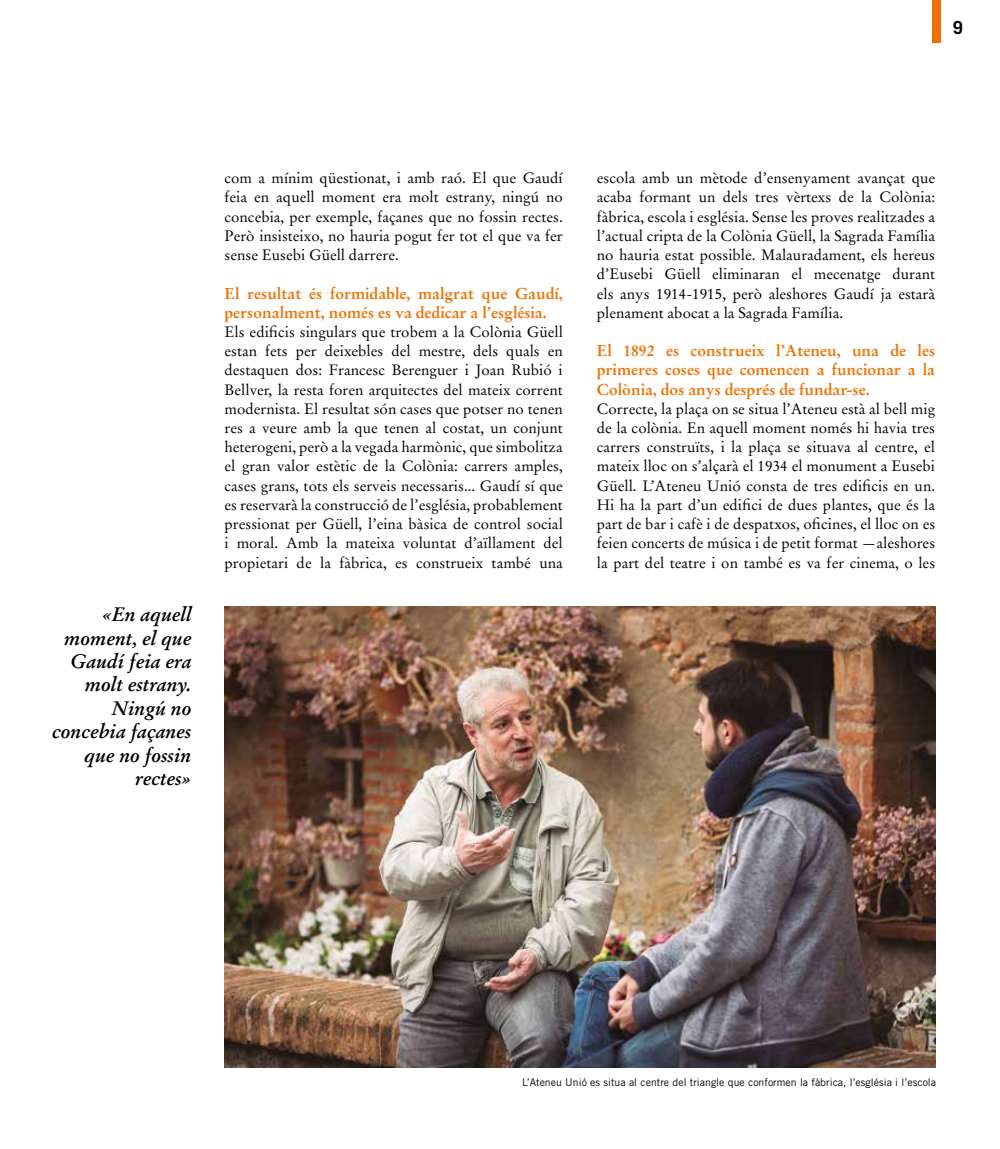
<style>
.page{position:relative;width:1000px;height:1149px;background:#fff}
.page>*{position:absolute;margin:0;border:0;box-sizing:border-box;transform-origin:0 0}
.t1{font:italic 700 19.5px/23.4px "Stempel Garamond LT";color:#000;text-align:right}
.t2{font:700 18px "Trade Gothic LT Std";color:#000}
.t3{font:700 15.75px/19.2px "Stempel Garamond LT";color:#ee7203}
.t4{font:15px/19.2px "Stempel Garamond LT";color:#000;text-align:justify}
.t5{font:10.5px "Trade Gothic LT Std";letter-spacing:.005em;color:#000}
</style>
<div class="page">
<div style="left:931px;top:0;width:9px;height:43px;background:#ee7203"></div>
<img style="left:224px;top:606px;width:710px;height:460px">
<p class="t2" style="left:952px;top:16px;width:12px">9</p>
<h1 class="t1" style="left:52px;top:602px;width:141px">«En aquell moment, el que<br>Gaudí feia era molt estrany.<br>Ningú no concebia façanes que no fossin rectes»</h1>
<p class="t4" style="left:224px;top:168px;width:340px">com a mínim qüestionat, i amb raó. El que Gaudí feia en aquell moment era molt estrany, ningú no concebia, per exemple, façanes que no fossin rectes.<br>Però insisteixo, no hauria pogut fer tot el que va fer sense Eusebi Güell darrere.</p>
<p class="t3" style="left:224px;top:283px;width:340px">El resultat és formidable, malgrat que Gaudí, personalment, només es va dedicar a l’església.</p>
<p class="t4" style="left:224px;top:322px;width:340px">Els edificis singulars que trobem a la Colònia Güell estan fets per deixebles del mestre, dels quals en destaquen dos: Francesc Berenguer i Joan Rubió i Bellver, la resta foren arquitectes del mateix corrent modernista. El resultat són cases que potser no tenen res a veure amb la que tenen al costat, un conjunt heterogeni, però a la vegada harmònic, que simbolitza el gran valor estètic de la Colònia: carrers amples, cases grans, tots els serveis necessaris... Gaudí sí que es reservarà la construcció de l’església, probablement pressionat per Güell, l’eina bàsica de control social i moral. Amb la mateixa voluntat d’aïllament del propietari de la fàbrica, es construeix també una</p>
<p class="t4" style="left:596px;top:168px;width:340px">escola amb un mètode d’ensenyament avançat que acaba formant un dels tres vèrtexs de la Colònia: fàbrica, escola i església. Sense les proves realitzades a l’actual cripta de la Colònia Güell, la Sagrada Família no hauria estat possible. Malauradament, els hereus d’Eusebi Güell eliminaran el mecenatge durant els anys 1914-1915, però aleshores Gaudí ja estarà plenament abocat a la Sagrada Família.</p>
<p class="t3" style="left:596px;top:341px;width:340px;text-align:justify">El 1892 es construeix l’Ateneu, una de les primeres coses que comencen a funcionar a la Colònia, dos anys després de fundar-se.</p>
<p class="t4" style="left:596px;top:399px;width:340px">Correcte, la plaça on se situa l’Ateneu està al bell mig de la colònia. En aquell moment només hi havia tres carrers construïts, i la plaça se situava al centre, el mateix lloc on s’alçarà el 1934 el monument a Eusebi Güell. L’Ateneu Unió consta de tres edificis en un.<br>Hi ha la part d’un edifici de dues plantes, que és la part de bar i cafè i de despatxos, oficines, el lloc on es feien concerts de música i de petit format —aleshores la part del teatre i on també es va fer cinema, o les</p>
<p class="t5" style="left:522px;top:1075px;width:415px">L’Ateneu Unió es situa al centre del triangle que conformen la fàbrica, l’església i l’escola</p>
</div>
